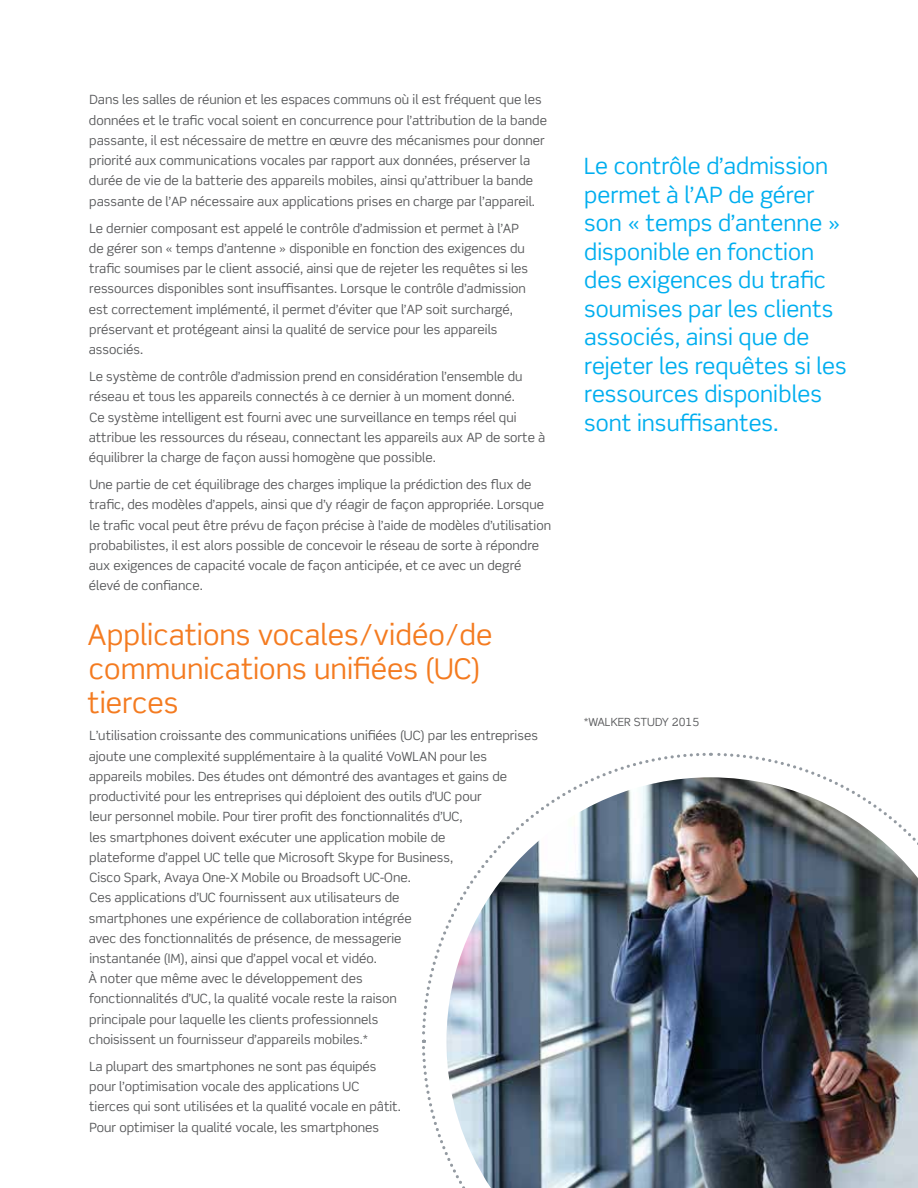
<style>
.page{position:relative;width:918px;height:1188px;background:#fff}
.page>*{position:absolute;margin:0;border:0;box-sizing:border-box;transform-origin:0 0}
.t1{font:28.5px/34.2px "Scene Std";color:#f47b20}
.t2{font:22.5px/28.5px "Scene Std";color:#00aeef}
.t3{font:12.75px/20.2px "Scene Std";color:#58595b}
.t4{font:11.25px "Scene Std";color:#58595b}
</style>
<div class="page">
<svg style="left:422px;top:753px;width:284px;height:287px"></svg>
<img style="left:446px;top:777px;width:472px;height:411px">
<p class="t3" style="left:89px;top:90px;width:460px">Dans les salles de réunion et les espaces communs où il est fréquent que les données et le trafic vocal soient en concurrence pour l’attribution de la bande passante, il est nécessaire de mettre en œuvre des mécanismes pour donner priorité aux communications vocales par rapport aux données, préserver la durée de vie de la batterie des appareils mobiles, ainsi qu’attribuer la bande passante de l’AP nécessaire aux applications prises en charge par l’appareil.</p>
<p class="t3" style="left:89px;top:218px;width:441px">Le dernier composant est appelé le contrôle d’admission et permet à l’AP de gérer son « temps d’antenne » disponible en fonction des exigences du trafic soumises par le client associé, ainsi que de rejeter les requêtes si les ressources disponibles sont insuffisantes. Lorsque le contrôle d’admission est correctement implémenté, il permet d’éviter que l’AP soit surchargé, préservant et protégeant ainsi la qualité de service pour les appareils associés.</p>
<p class="t3" style="left:89px;top:366px;width:458px">Le système de contrôle d’admission prend en considération l’ensemble du réseau et tous les appareils connectés à ce dernier à un moment donné.<br>Ce système intelligent est fourni avec une surveillance en temps réel qui attribue les ressources du réseau, connectant les appareils aux AP de sorte à équilibrer la charge de façon aussi homogène que possible.</p>
<p class="t3" style="left:89px;top:474px;width:464px">Une partie de cet équilibrage des charges implique la prédiction des flux de trafic, des modèles d’appels, ainsi que d’y réagir de façon appropriée. Lorsque le trafic vocal peut être prévu de façon précise à l’aide de modèles d’utilisation probabilistes, il est alors possible de concevoir le réseau de sorte à répondre aux exigences de capacité vocale de façon anticipée, et ce avec un degré élevé de confiance.</p>
<h1 class="t1" style="left:88px;top:617px;width:406px">Applications vocales/vidéo/de communications unifiées (UC) tierces</h1>
<p class="t3" style="left:89px;top:725px;width:451px">L’utilisation croissante des communications unifiées (UC) par les entreprises ajoute une complexité supplémentaire à la qualité VoWLAN pour les appareils mobiles. Des études ont démontré des avantages et gains de productivité pour les entreprises qui déploient des outils d’UC pour<br>leur personnel mobile. Pour tirer profit des fonctionnalités d’UC,<br>les smartphones doivent exécuter une application mobile de<br>plateforme d’appel UC telle que Microsoft Skype for Business,<br>Cisco Spark, Avaya One-X Mobile ou Broadsoft UC-One.<br>Ces applications d’UC fournissent aux utilisateurs de<br>smartphones une expérience de collaboration intégrée<br>avec des fonctionnalités de présence, de messagerie<br>instantanée (IM), ainsi que d’appel vocal et vidéo.<br>À noter que même avec le développement des<br>fonctionnalités d’UC, la qualité vocale reste la raison<br>principale pour laquelle les clients professionnels<br>choisissent un fournisseur d’appareils mobiles.*</p>
<p class="t3" style="left:89px;top:1056px;width:313px">La plupart des smartphones ne sont pas équipés pour l’optimisation vocale des applications UC tierces qui sont utilisées et la qualité vocale en pâtit.<br>Pour optimiser la qualité vocale, les smartphones</p>
<p class="t2" style="left:584px;top:152px;width:264px">Le contrôle d’admission permet à l’AP de gérer son « temps d’antenne » disponible en fonction des exigences du trafic soumises par les clients associés, ainsi que de rejeter les requêtes si les ressources disponibles sont insuffisantes.</p>
<p class="t4" style="left:584px;top:715px;width:116px">*WALKER STUDY 2015</p>
</div>
